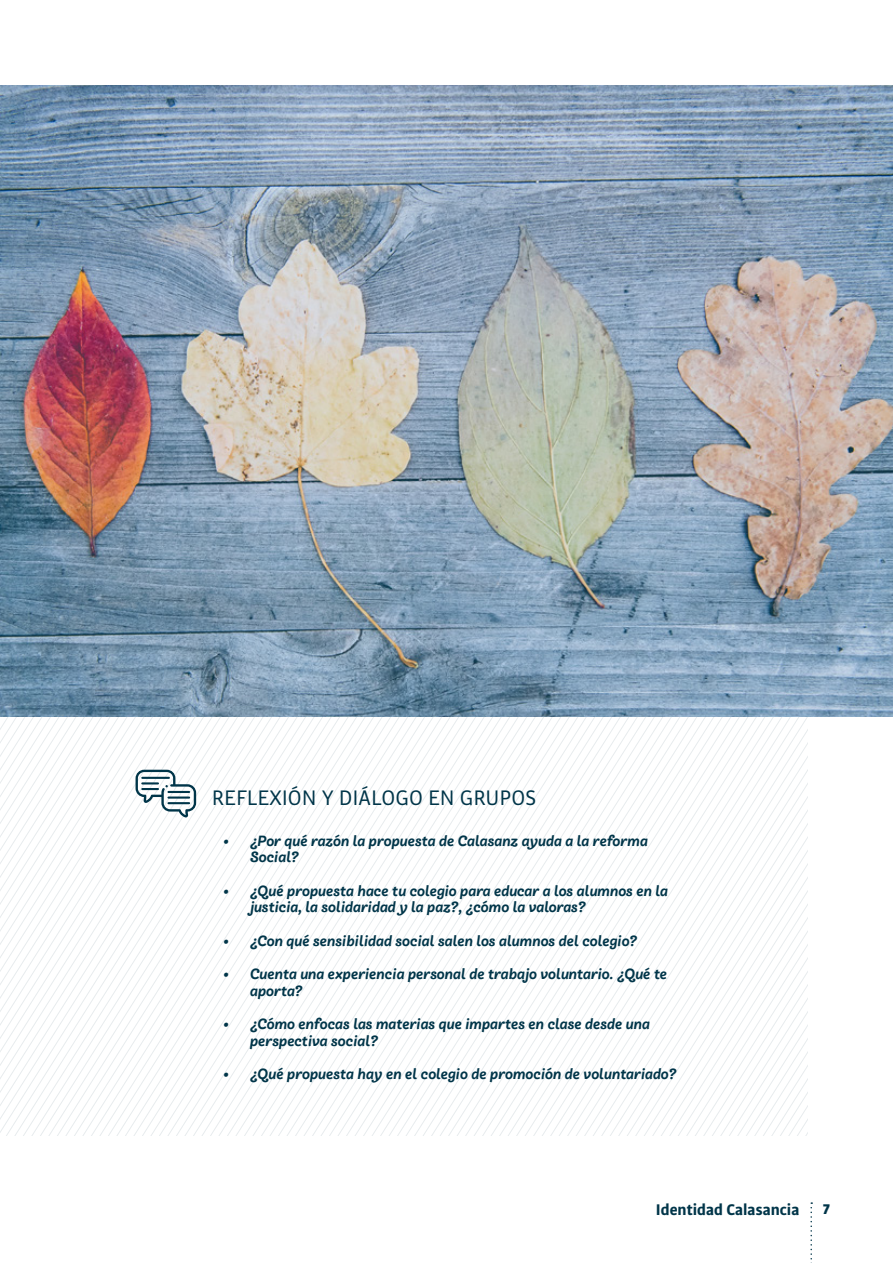
<style>
.page{position:relative;width:893px;height:1263px;background:#fff}
.page>*{position:absolute;margin:0;border:0;box-sizing:border-box;transform-origin:0 0}
.t1{font:22.5px "Bulo";color:#003549}
.t2{font:700 16.5px "Bulo";color:#003549}
.t3{font:italic 700 15px/16.5px "Bw James";color:#003549}
.t4{font:900 15px "Bulo";color:#003549}
</style>
<div class="page">
<svg style="left:810px;top:1202px;width:2px;height:61px"></svg>
<svg style="left:488px;top:716px;width:9px;height:419px"></svg>
<svg style="left:505px;top:716px;width:9px;height:419px"></svg>
<svg style="left:522px;top:716px;width:9px;height:419px"></svg>
<svg style="left:531px;top:716px;width:8px;height:419px"></svg>
<svg style="left:539px;top:716px;width:9px;height:419px"></svg>
<svg style="left:548px;top:716px;width:8px;height:419px"></svg>
<svg style="left:556px;top:716px;width:9px;height:419px"></svg>
<svg style="left:565px;top:716px;width:8px;height:419px"></svg>
<svg style="left:573px;top:716px;width:9px;height:419px"></svg>
<svg style="left:582px;top:716px;width:8px;height:419px"></svg>
<svg style="left:590px;top:716px;width:9px;height:419px"></svg>
<svg style="left:599px;top:716px;width:8px;height:419px"></svg>
<svg style="left:607px;top:716px;width:9px;height:419px"></svg>
<svg style="left:616px;top:716px;width:8px;height:419px"></svg>
<svg style="left:624px;top:716px;width:9px;height:419px"></svg>
<svg style="left:633px;top:716px;width:8px;height:419px"></svg>
<svg style="left:641px;top:716px;width:9px;height:419px"></svg>
<svg style="left:650px;top:716px;width:8px;height:419px"></svg>
<svg style="left:658px;top:716px;width:9px;height:419px"></svg>
<svg style="left:667px;top:716px;width:8px;height:419px"></svg>
<svg style="left:675px;top:716px;width:9px;height:419px"></svg>
<svg style="left:684px;top:716px;width:8px;height:419px"></svg>
<svg style="left:692px;top:716px;width:9px;height:419px"></svg>
<svg style="left:701px;top:716px;width:8px;height:419px"></svg>
<svg style="left:709px;top:716px;width:99px;height:419px"></svg>
<svg style="left:136px;top:770px;width:60px;height:47px"></svg>
<hr style="left:168px;top:791px;width:21px;height:2px;background:#003549">
<hr style="left:168px;top:796px;width:21px;height:3px;background:#003549">
<hr style="left:168px;top:802px;width:21px;height:2px;background:#003549">
<img style="left:0;top:85px;width:893px;height:631px">
<h1 class="t1" style="left:212px;top:784px;width:326px">REFLEXIÓN Y DIÁLOGO EN GRUPOS</h1>
<p class="t3" style="left:250px;top:832px;width:399px;text-indent:-27px">• ¿Por qué razón la propuesta de Calasanz ayuda a la reforma<br>Social?</p>
<p class="t3" style="left:250px;top:882px;width:419px;text-indent:-27px">• ¿Qué propuesta hace tu colegio para educar a los alumnos en la justicia, la solidaridad y la paz?, ¿cómo la valoras?</p>
<p class="t3" style="left:223px;top:932px;width:416px">• ¿Con qué sensibilidad social salen los alumnos del colegio?</p>
<p class="t3" style="left:250px;top:966px;width:419px;text-indent:-27px">• Cuenta una experiencia personal de trabajo voluntario. ¿Qué te aporta?</p>
<p class="t3" style="left:250px;top:1016px;width:401px;text-indent:-27px">• ¿Cómo enfocas las materias que impartes en clase desde una perspectiva social?</p>
<p class="t3" style="left:223px;top:1066px;width:455px">• ¿Qué propuesta hay en el colegio de promoción de voluntariado?</p>
<p class="t2" style="left:656px;top:1199px;width:145px">Identidad Calasancia</p>
<p class="t4" style="left:823px;top:1199px;width:8px">7</p>
</div>
